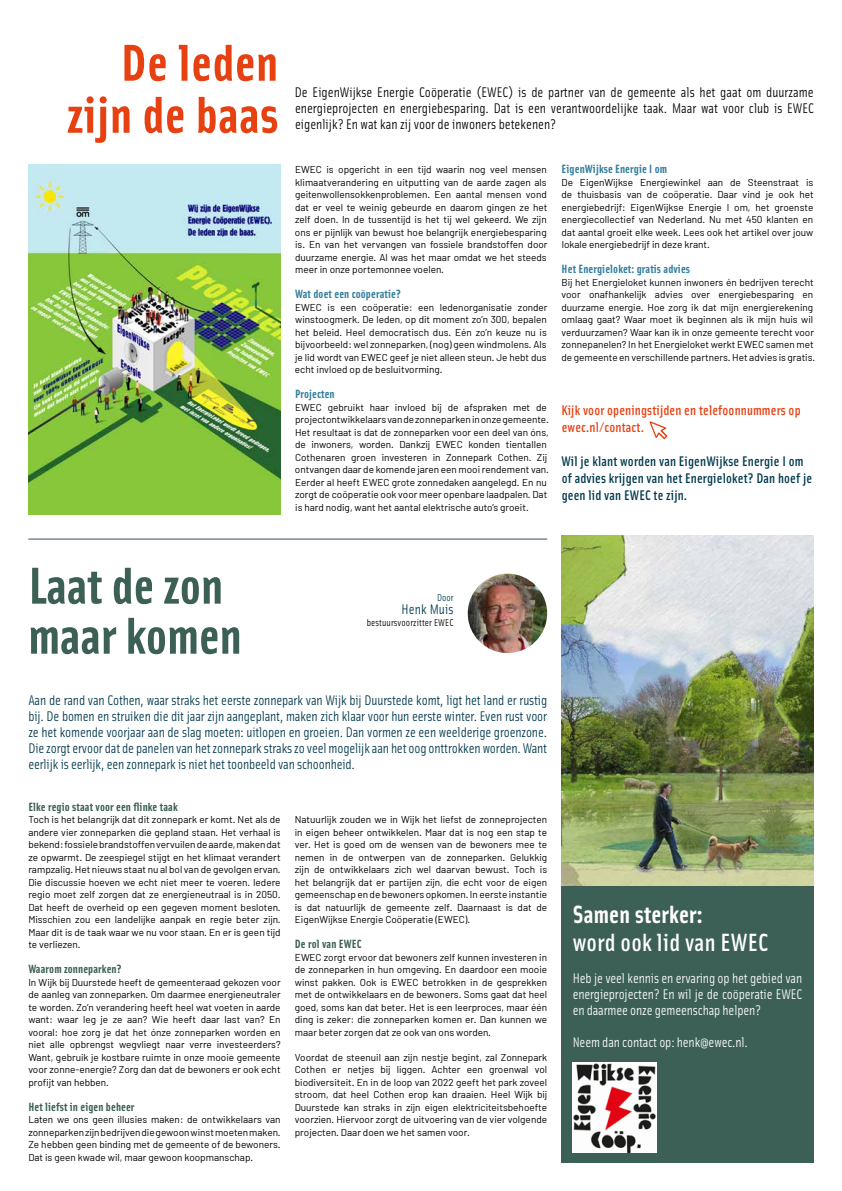
<style>
.page{position:relative;width:842px;height:1191px;background:#fff}
.page>*{position:absolute;margin:0;border:0;box-sizing:border-box;transform-origin:0 0}
.t1{font:700 52px/50px "Solex OT";color:#3c6055}
.t2{font:700 52px/52px "Solex OT";letter-spacing:.01em;color:#e74011;text-align:right}
.t3{font:500 25px "Solex OT";letter-spacing:.01em;color:#fff}
.t4{font:700 25px "Solex OT";letter-spacing:.01em;color:#fff}
.t5{font:14px/16px "Solex OT";letter-spacing:-.01em;color:#00394d;text-align:justify}
.t6{font:14px/16px "Solex OT";color:#000;text-align:justify}
.t7{font:14px/16px "Solex OT";letter-spacing:-.01em;color:#fff;text-align:justify}
.t8{font:500 14px/17px "Solex OT";letter-spacing:.01em;color:#00394d}
.t9{font:500 14px/17px "Solex OT";letter-spacing:.01em;color:#e74011}
.t10{font:14px "Solex OT";letter-spacing:.01em;color:#00394d}
.t11{font:700 12px "Solex OT";letter-spacing:.01em;color:#3c6055}
.t12{font:700 12px "Solex OT";letter-spacing:.01em;color:#347e9f}
.t13{font:10px/12.5px "Barlow";color:#000;text-align:justify}
.t14{font:10px "Solex OT";letter-spacing:.01em;color:#000}
.t15{font:10px "Solex OT";color:#00394d}
</style>
<div class="page">
<div style="left:561px;top:885px;width:253px;height:277px;background:#3c6055"></div>
<img style="left:573px;top:1062px;width:83px;height:90px">
<img style="left:28px;top:164px;width:253px;height:350px">
<svg style="left:649px;top:421px;width:18px;height:18px"></svg>
<img style="left:561px;top:535px;width:253px;height:350px">
<img style="left:468px;top:573px;width:79px;height:80px;border-radius:40px">
<hr style="left:28px;top:539px;width:519px;height:1px;background:#335266">
<h1 class="t2" style="left:67px;top:34px;width:213px">De leden zijn de baas</h1>
<p class="t6" style="left:295px;top:84px;width:521px">De EigenWijkse Energie Coöperatie (EWEC) is de partner van de gemeente als het gaat om duurzame energieprojecten en energiebesparing. Dat is een verantwoordelijke taak. Maar wat voor club is EWEC eigenlijk? En wat kan zij voor de inwoners betekenen?</p>
<p class="t13" style="left:295px;top:163px;width:254px">EWEC is opgericht in een tijd waarin nog veel mensen klimaatverandering en uitputting van de aarde zagen als geitenwollensokkenproblemen. Een aantal mensen vond dat er veel te weinig gebeurde en daarom gingen ze het zelf doen. In de tussentijd is het tij wel gekeerd. We zijn ons er pijnlijk van bewust hoe belangrijk energiebesparing is. En van het vervangen van fossiele brandstoffen door duurzame energie. Al was het maar omdat we het steeds meer in onze portemonnee voelen.</p>
<p class="t12" style="left:295px;top:286px;width:107px">Wat doet een coöperatie?</p>
<p class="t13" style="left:295px;top:300px;width:254px">EWEC is een coöperatie: een ledenorganisatie zonder winstoogmerk. De leden, op dit moment zo’n 300, bepalen het beleid. Heel democratisch dus. Eén zo’n keuze nu is bijvoorbeeld: wel zonneparken, (nog) geen windmolens. Als je lid wordt van EWEC geef je niet alleen steun. Je hebt dus echt invloed op de besluitvorming.</p>
<p class="t12" style="left:295px;top:386px;width:41px">Projecten</p>
<p class="t13" style="left:295px;top:400px;width:255px;text-align:left">EWEC gebruikt haar invloed bij de afspraken met de projectontwikkelaars van de zonneparken in onze gemeente.<br>Het resultaat is dat de zonneparken voor een deel van óns, de inwoners, worden. Dankzij EWEC konden tientallen Cothenaren groen investeren in Zonnepark Cothen. Zij ontvangen daar de komende jaren een mooi rendement van.<br>Eerder al heeft EWEC grote zonnedaken aangelegd. En nu zorgt de coöperatie ook voor meer openbare laadpalen. Dat is hard nodig, want het aantal elektrische auto’s groeit.</p>
<p class="t12" style="left:562px;top:161px;width:107px">EigenWijkse Energie I om</p>
<p class="t13" style="left:561px;top:175px;width:254px">De EigenWijkse Energiewinkel aan de Steenstraat is de thuisbasis van de coöperatie. Daar vind je ook het energiebedrijf: EigenWijkse Energie I om, het groenste energiecollectief van Nederland. Nu met 450 klanten en dat aantal groeit elke week. Lees ook het artikel over jouw lokale energiebedrijf in deze krant.</p>
<p class="t12" style="left:562px;top:261px;width:130px">Het Energieloket: gratis advies</p>
<p class="t13" style="left:561px;top:275px;width:255px;text-align:left">Bij het Energieloket kunnen inwoners én bedrijven terecht voor onafhankelijk advies over energiebesparing en duurzame energie. Hoe zorg ik dat mijn energierekening omlaag gaat? Waar moet ik beginnen als ik mijn huis wil verduurzamen? Waar kan ik in onze gemeente terecht voor zonnepanelen? In het Energieloket werkt EWEC samen met de gemeente en verschillende partners. Het advies is gratis.</p>
<h3 class="t9" style="left:561px;top:401px;width:241px">Kijk voor openingstijden en telefoonnummers op ewec.nl/contact.</h3>
<h3 class="t8" style="left:561px;top:452px;width:252px">Wil je klant worden van EigenWijkse Energie I om of advies krijgen van het Energieloket? Dan hoef je geen lid van EWEC te zijn.</h3>
<h1 class="t1" style="left:28px;top:558px;width:215px">Laat de zon maar komen</h1>
<p class="t15" style="left:437px;top:591px;width:18px">Door</p>
<h3 class="t10" style="left:402px;top:600px;width:54px">Henk Muis</h3>
<p class="t14" style="left:367px;top:616px;width:88px">bestuursvoorzitter EWEC</p>
<p class="t5" style="left:28px;top:692px;width:520px">Aan de rand van Cothen, waar straks het eerste zonnepark van Wijk bij Duurstede komt, ligt het land er rustig bij. De bomen en struiken die dit jaar zijn aangeplant, maken zich klaar voor hun eerste winter. Even rust voor ze het komende voorjaar aan de slag moeten: uitlopen en groeien. Dan vormen ze een weelderige groenzone.<br>Die zorgt ervoor dat de panelen van het zonnepark straks zo veel mogelijk aan het oog onttrokken worden. Want eerlijk is eerlijk, een zonnepark is niet het toonbeeld van schoonheid.</p>
<p class="t11" style="left:28px;top:798px;width:151px">Elke regio staat voor een flinke taak</p>
<p class="t13" style="left:28px;top:813px;width:254px">Toch is het belangrijk dat dit zonnepark er komt. Net als de andere vier zonneparken die gepland staan. Het verhaal is bekend: fossiele brandstoffen vervuilen de aarde, maken dat ze opwarmt. De zeespiegel stijgt en het klimaat verandert rampzalig. Het nieuws staat nu al bol van de gevolgen ervan.<br>Die discussie hoeven we echt niet meer te voeren. Iedere regio moet zelf zorgen dat ze energieneutraal is in 2050.<br>Dat heeft de overheid op een gegeven moment besloten.<br>Misschien zou een landelijke aanpak en regie beter zijn.<br>Maar dit is de taak waar we nu voor staan. En er is geen tijd te verliezen.</p>
<p class="t11" style="left:28px;top:961px;width:95px">Waarom zonneparken?</p>
<p class="t13" style="left:28px;top:975px;width:254px">In Wijk bij Duurstede heeft de gemeenteraad gekozen voor de aanleg van zonneparken. Om daarmee energieneutraler te worden. Zo’n verandering heeft heel wat voeten in aarde want: waar leg je ze aan? Wie heeft daar last van? En vooral: hoe zorg je dat het ónze zonneparken worden en niet alle opbrengst wegvliegt naar verre investeerders?<br>Want, gebruik je kostbare ruimte in onze mooie gemeente voor zonne-energie? Zorg dan dat de bewoners er ook echt profijt van hebben.</p>
<p class="t11" style="left:28px;top:1098px;width:108px">Het liefst in eigen beheer</p>
<p class="t13" style="left:28px;top:1113px;width:254px">Laten we ons geen illusies maken: de ontwikkelaars van zonneparken zijn bedrijven die gewoon winst moeten maken.<br>Ze hebben geen binding met de gemeente of de bewoners.<br>Dat is geen kwade wil, maar gewoon koopmanschap.</p>
<p class="t13" style="left:295px;top:813px;width:254px">Natuurlijk zouden we in Wijk het liefst de zonneprojecten in eigen beheer ontwikkelen. Maar dat is nog een stap te ver. Het is goed om de wensen van de bewoners mee te nemen in de ontwerpen van de zonneparken. Gelukkig zijn de ontwikkelaars zich wel daarvan bewust. Toch is het belangrijk dat er partijen zijn, die echt voor de eigen gemeenschap en de bewoners opkomen. In eerste instantie is dat natuurlijk de gemeente zelf. Daarnaast is dat de EigenWijkse Energie Coöperatie (EWEC).</p>
<p class="t11" style="left:295px;top:936px;width:68px">De rol van EWEC</p>
<p class="t13" style="left:295px;top:950px;width:254px">EWEC zorgt ervoor dat bewoners zelf kunnen investeren in de zonneparken in hun omgeving. En daardoor een mooie winst pakken. Ook is EWEC betrokken in de gesprekken met de ontwikkelaars en de bewoners. Soms gaat dat heel goed, soms kan dat beter. Het is een leerproces, maar één ding is zeker: die zonneparken komen er. Dan kunnen we maar beter zorgen dat ze ook van ons worden.</p>
<p class="t13" style="left:295px;top:1050px;width:254px">Voordat de steenuil aan zijn nestje begint, zal Zonnepark Cothen er netjes bij liggen. Achter een groenwal vol biodiversiteit. En in de loop van 2022 geeft het park zoveel stroom, dat heel Cothen erop kan draaien. Heel Wijk bij Duurstede kan straks in zijn eigen elektriciteitsbehoefte voorzien. Hiervoor zorgt de uitvoering van de vier volgende projecten. Daar doen we het samen voor.</p>
<h2 class="t4" style="left:573px;top:898px;width:131px">Samen sterker:</h2>
<h2 class="t3" style="left:573px;top:926px;width:197px">word ook lid van EWEC</h2>
<h3 class="t7" style="left:573px;top:969px;width:231px">Heb je veel kennis en ervaring op het gebied van energieprojecten? En wil je de coöperatie EWEC en daarmee onze gemeenschap helpen?</h3>
<h3 class="t7" style="left:573px;top:1033px;width:177px">Neem dan contact op: henk@ewec.nl.</h3>
</div>
